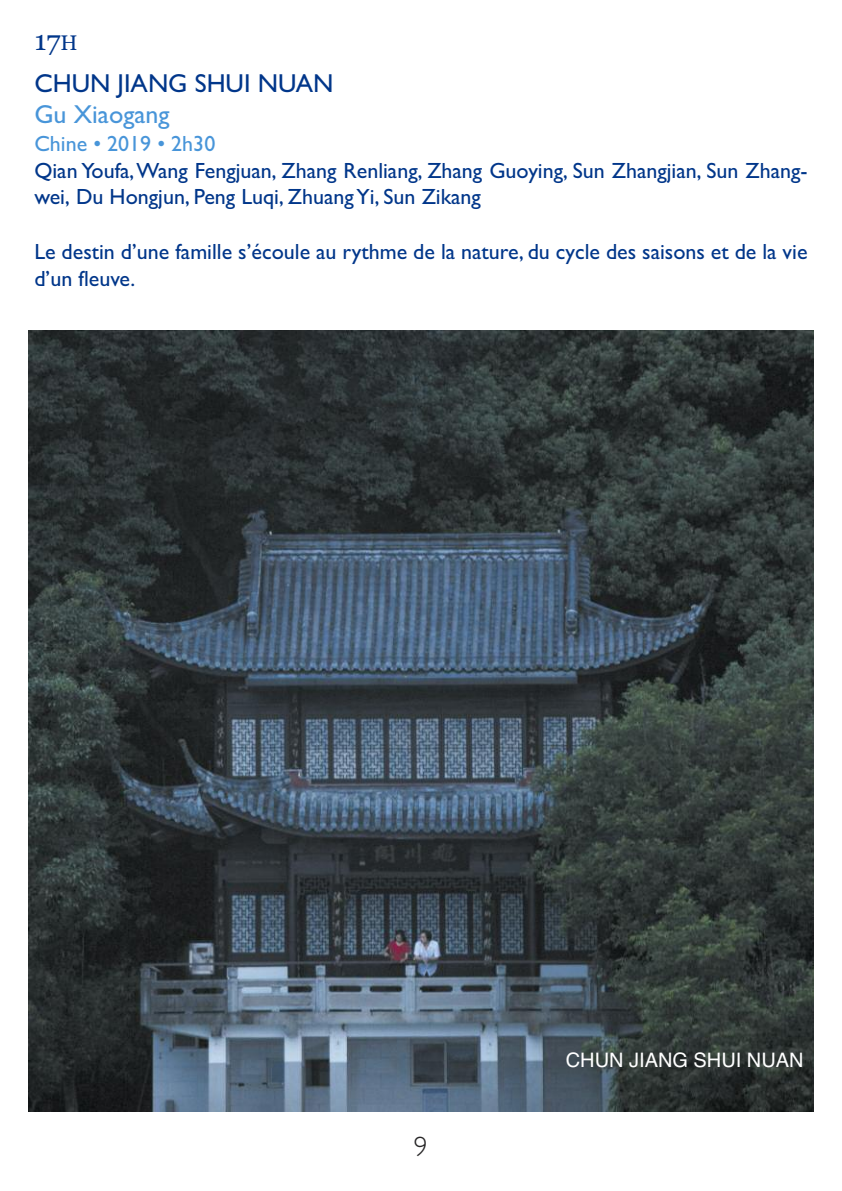
<style>
.page{position:relative;width:842px;height:1191px;background:#fff}
.page>*{position:absolute;margin:0;border:0;box-sizing:border-box;transform-origin:0 0}
.t1{font:28px "Georgia";color:#00368a}
.t2{font:300 28px "Gill Sans";color:#272627}
.t3{font:26px "Gill Sans";color:#00368a}
.t4{font:26px "Gill Sans";color:#4895d9}
.t5{font:22px/26.4px "Gill Sans";color:#00368a}
.t6{font:22px "Gill Sans";color:#4895d9}
.t7{font:20px "Helvetica";color:#fff}
.s1{font-size:21px}
</style>
<div class="page">
<img style="left:28px;top:330px;width:786px;height:781px">
<p class="t1" style="left:34px;top:23px;width:45px">17<span class="s1">H</span></p>
<p class="t3" style="left:34px;top:67px;width:301px">CHUN JIANG SHUI NUAN</p>
<p class="t4" style="left:34px;top:99px;width:137px">Gu Xiaogang</p>
<p class="t6" style="left:34px;top:131px;width:182px">Chine • 2019 • 2h30</p>
<p class="t5" style="left:34px;top:157px;width:775px">Qian Youfa,Wang Fengjuan, Zhang Renliang, Zhang Guoying, Sun Zhangjian, Sun Zhang&shy;wei, Du Hongjun, Peng Luqi, ZhuangYi, Sun Zikang</p>
<p class="t5" style="left:34px;top:238px;width:775px">Le destin d’une famille s’écoule au rythme de la nature, du cycle des saisons et de la vie d’un fleuve.</p>
<p class="t2" style="left:414px;top:1130px;width:15px">9</p>
<p class="t7" style="left:566px;top:1048px;width:239px">CHUN JIANG SHUI NUAN</p>
</div>
